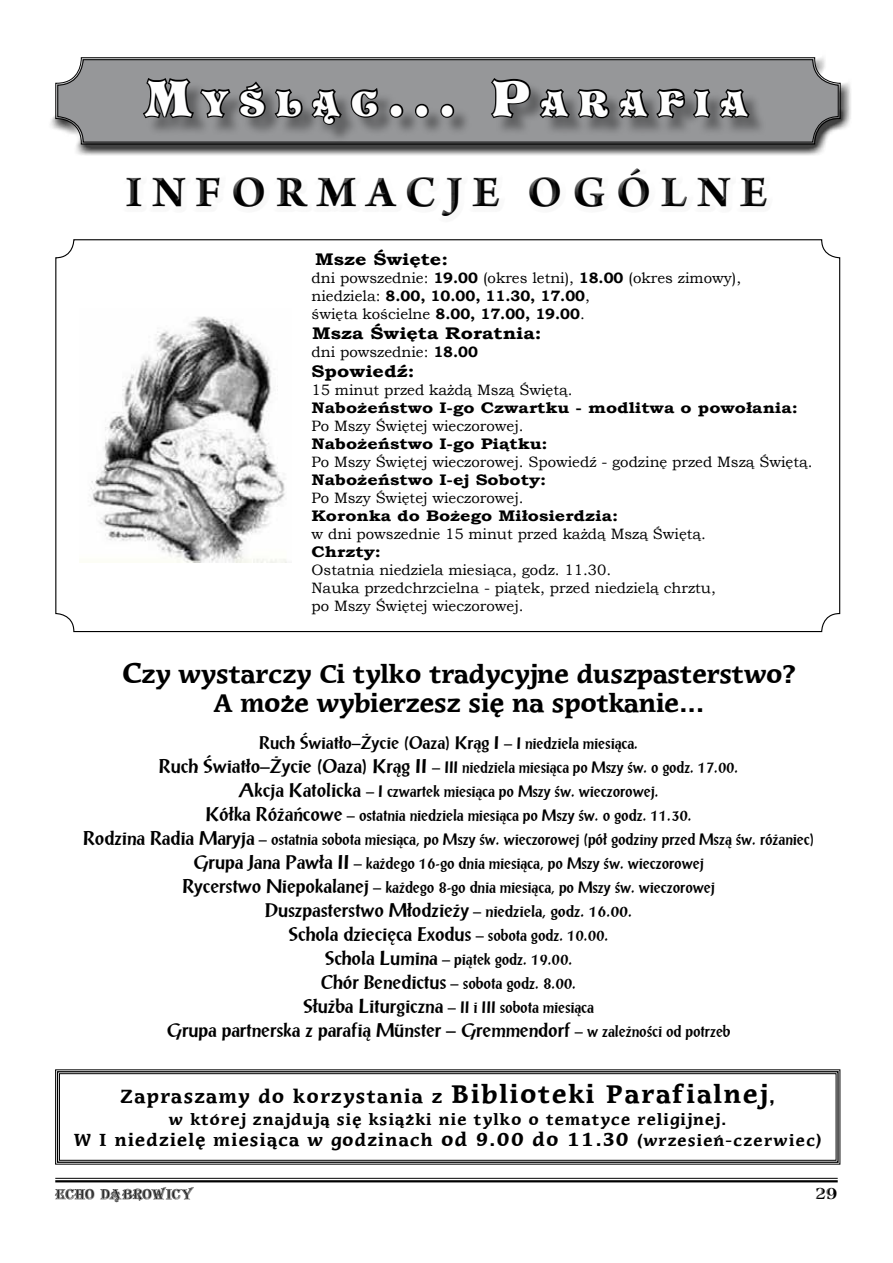
<style>
.page{position:relative;width:893px;height:1263px;background:#fff}
.page>*{position:absolute;margin:0;border:0;box-sizing:border-box;transform-origin:0 0}
.t1{font:700 46.5px "Arno Pro";letter-spacing:.21em;color:#000}
.t2{font:31.5px "EFN Orient";letter-spacing:.355em;color:#fefefe}
.t3{font:24px/28.8px "EFN Rachel";color:#000;text-align:center}
.t4{font:18px/24px "EFN Gregorio";color:#000;text-align:center}
.t5{font:18px "EFN Rachel";letter-spacing:.08em;color:#000}
.t6{font:700 16.8px "Bookman Old Style";color:#000;scale:1.18 1}
.t7{font:16.5px "EFN Rachel";letter-spacing:.08em;color:#000}
.t8{font:16.5px "EFN Gregorio";color:#000}
.t9{font:700 15.3px "Bookman Old Style";color:#000;scale:1.18 1}
.t10{font:15px/24px "EFN Gregorio";color:#000;text-align:center}
.t11{font:15px/18px "Bookman Old Style";color:#000}
.t12{font:15px "EFN Rachel";letter-spacing:.08em;color:#000}
.t13{font:15px "EFN Agabus Engraved";color:#000}
.t14{font:13.5px "EFN Alegoria";letter-spacing:-.03em;color:#000}
.s1{font-size:45px}
.s2{font-weight:700}
.s3{font-size:27px}
.s4{font-size:15px}
.s5{font-size:18px}
.s6{font-size:24px}
</style>
<div class="page">
<hr style="left:55px;top:1178px;width:783px;height:1px;background:#000">
<hr style="left:55px;top:1180px;width:783px;height:2px;background:#000">
<div style="left:46px;top:50px;width:806px;height:106px;background:#000;opacity:.75"></div>
<svg style="left:55px;top:57px;width:786px;height:88px;background:#919294"></svg>
<div style="left:57px;top:59px;width:782px;height:84px;border:1px solid #000;border-radius:25px"></div>
<div style="left:146px;top:81px;width:621px;height:62px;background:#000;opacity:.36"></div>
<svg style="left:141px;top:76px;width:91px;height:44px;background:#5c5d5e"></svg>
<svg style="left:238px;top:79px;width:142px;height:48px;background:#626364"></svg>
<svg style="left:387px;top:102px;width:18px;height:17px"></svg>
<svg style="left:413px;top:102px;width:18px;height:17px"></svg>
<svg style="left:438px;top:102px;width:18px;height:17px"></svg>
<svg style="left:489px;top:76px;width:262px;height:45px;background:#656567"></svg>
<svg style="left:55px;top:1069px;width:786px;height:96px"></svg>
<div style="left:57px;top:1071px;width:782px;height:92px;border:1px solid #000"></div>
<div style="left:59px;top:1073px;width:777px;height:87px;border:1px solid #000"></div>
<img style="left:90px;top:316px;width:197px;height:247px">
<h2 class="t2" style="left:145px;top:82px;width:604px"><span class="s1">M</span>YŚLĄC<span class="s1">... P</span>ARAFIA</h2>
<h1 class="t1" style="left:126px;top:165px;width:643px">INFORMACJE OGÓLNE</h1>
<p class="t6" style="left:315px;top:247px;width:114px">Msze Święte:</p>
<p class="t11" style="left:312px;top:269px;width:431px">dni powszednie: <span class="s2">19.00</span> (okres letni), <span class="s2">18.00</span> (okres zimowy), niedziela: <span class="s2">8.00, 10.00, 11.30, 17.00</span>,<br>święta kościelne <span class="s2">8.00, 17.00, 19.00</span>.</p>
<p class="t6" style="left:312px;top:321px;width:196px">Msza Święta Roratnia:</p>
<p class="t11" style="left:312px;top:343px;width:168px">dni powszednie: <span class="s2">18.00</span></p>
<p class="t6" style="left:312px;top:359px;width:89px">Spowiedź:</p>
<p class="t11" style="left:312px;top:381px;width:262px">15 minut przed każdą Mszą Świętą.</p>
<p class="t9" style="left:312px;top:396px;width:414px">Nabożeństwo I-go Czwartku - modlitwa o powołania:</p>
<p class="t11" style="left:312px;top:417px;width:214px">Po Mszy Świętej wieczorowej.</p>
<p class="t9" style="left:312px;top:432px;width:202px">Nabożeństwo I-go Piątku:</p>
<p class="t11" style="left:312px;top:453px;width:503px">Po Mszy Świętej wieczorowej. Spowiedź - godzinę przed Mszą Świętą.</p>
<p class="t9" style="left:312px;top:468px;width:200px">Nabożeństwo I-ej Soboty:</p>
<p class="t11" style="left:312px;top:489px;width:214px">Po Mszy Świętej wieczorowej.</p>
<p class="t9" style="left:312px;top:504px;width:261px">Koronka do Bożego Miłosierdzia:</p>
<p class="t11" style="left:312px;top:525px;width:396px">w dni powszednie 15 minut przed każdą Mszą Świętą.</p>
<p class="t9" style="left:312px;top:540px;width:60px">Chrzty:</p>
<p class="t11" style="left:312px;top:561px;width:406px">Ostatnia niedziela miesiąca, godz. 11.30.<br>Nauka przedchrzcielna - piątek, przed niedzielą chrztu, po Mszy Świętej wieczorowej.</p>
<h3 class="t3" style="left:122px;top:661px;width:675px"><span class="s3">C</span>zy wystarczy Ci tylko tradycyjne duszpasterstwo?<br>A może wybierzesz się na spotkanie…</h3>
<p class="t8" style="left:259px;top:732px;width:380px">Ruch Światło–Życie (Oaza) Krąg I <span class="s4">– I niedziela miesiąca.</span></p>
<p class="t10" style="left:83px;top:756px;width:733px"><span class="s5">Ruch Światło–Życie (Oaza) Krąg II</span> – III niedziela miesiąca po Mszy św. o godz. 17.00.<br><span class="s5">Akcja Katolicka</span> – I czwartek miesiąca po Mszy św. wieczorowej.<br><span class="s5">Kółka Różańcowe</span> – ostatnia niedziela miesiąca po Mszy św. o godz. 11.30.<br><span class="s5">Rodzina Radia Maryja</span> – ostatnia sobota miesiąca, po Mszy św. wieczorowej (pół godziny przed Mszą św. różaniec)<br><span class="s5">Grupa Jana Pawła II</span> – każdego 16-go dnia miesiąca, po Mszy św. wieczorowej<br><span class="s5">Rycerstwo Niepokalanej</span> – każdego 8-go dnia miesiąca, po Mszy św. wieczorowej</p>
<p class="t4" style="left:265px;top:899px;width:369px">Duszpasterstwo Młodzieży <span class="s4">– niedziela, godz. 16.00.<br></span>Schola dziecięca Exodus <span class="s4">– sobota godz. 10.00.</span></p>
<p class="t10" style="left:303px;top:948px;width:292px"><span class="s5">Schola Lumina</span> – piątek godz. 19.00.<br><span class="s5">Chór Benedictus</span> – sobota godz. 8.00.<br><span class="s5">Służba Liturgiczna</span> – II i III sobota miesiąca</p>
<p class="t4" style="left:167px;top:1019px;width:565px">Grupa partnerska z parafią Münster – Gremmendorf <span class="s4">– w zależności od potrzeb</span></p>
<p class="t5" style="left:120px;top:1086px;width:656px">Zapraszamy do korzystania z <span class="s6">Biblioteki Parafialnej</span>,</p>
<p class="t12" style="left:169px;top:1110px;width:559px">w której znajdują się książki nie tylko o tematyce religijnej.</p>
<p class="t7" style="left:74px;top:1130px;width:749px">W I niedzielę miesiąca w godzinach <span class="s5">od 9.00 do 11.30</span> <span class="s4">(wrzesień-czerwiec)</span></p>
<p class="t14" style="left:55px;top:1186px;width:140px">ECHO DĄBROWICY</p>
<p class="t13" style="left:815px;top:1183px;width:25px">29</p>
</div>
